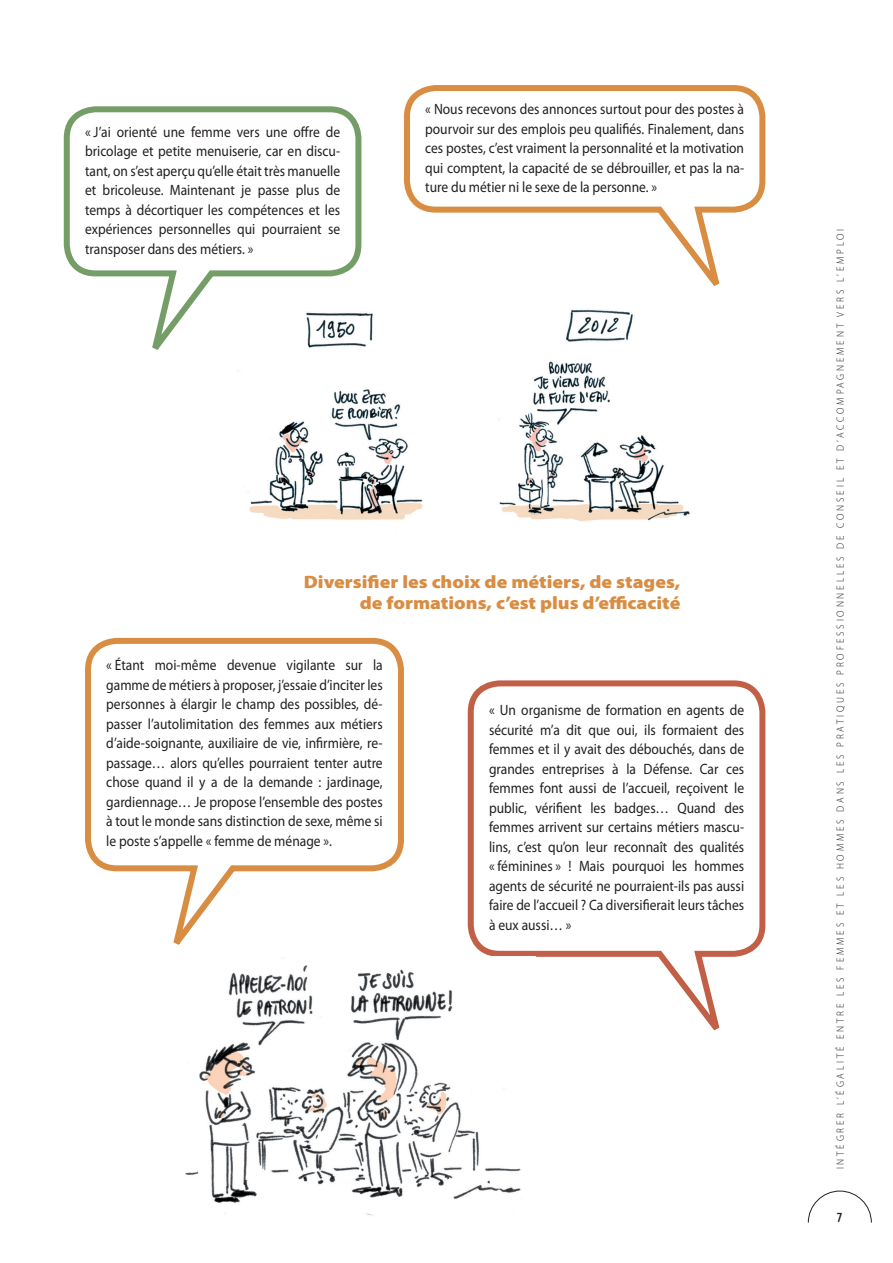
<style>
.page{position:relative;width:893px;height:1263px;background:#fff}
.page>*{position:absolute;margin:0;border:0;box-sizing:border-box;transform-origin:0 0}
.Inter{font:900 18px/21px "Myriad Pro";color:#d88d43;text-align:right;scale:1.1 1}
.Encadré{font:15px/19.5px "Myriad Pro";color:#231f20;text-align:justify;scale:.9 1}
.t1{font:700 13.5px "Cholla Sans";color:#231f20}
.t2{font:300 10.5px "Myriad Pro";letter-spacing:.3em;color:#231f20;scale:.9 1}
</style>
<div class="page">
<svg style="left:807px;top:1190px;width:65px;height:33px"></svg>
<svg style="left:63px;top:106px;width:299px;height:244px"></svg>
<svg style="left:85px;top:637px;width:319px;height:308px"></svg>
<svg style="left:404px;top:85px;width:362px;height:201px"></svg>
<svg style="left:467px;top:680px;width:299px;height:351px"></svg>
<img style="left:234px;top:298px;width:456px;height:223px">
<img style="left:185px;top:957px;width:350px;height:259px">
<p class="Encadré" style="left:85px;top:122px;width:285px">« J’ai orienté une femme vers une offre de bricolage et petite menuiserie, car en discu&shy;tant, on s’est aperçu qu’elle était très manuelle et bricoleuse. Maintenant je passe plus de temps à décortiquer les compétences et les expériences personnelles qui pourraient se transposer dans des métiers. »</p>
<p class="Encadré" style="left:425px;top:100px;width:356px">« Nous recevons des annonces surtout pour des postes à pourvoir sur des emplois peu qualifiés. Finalement, dans ces postes, c’est vraiment la personnalité et la motivation qui comptent, la capacité de se débrouiller, et pas la na&shy;ture du métier ni le sexe de la personne. »</p>
<p class="Inter" style="left:304px;top:571px;width:344px">Diversifier les choix de métiers, de stages, de formations, c’est plus d’efficacité</p>
<p class="Encadré" style="left:106px;top:656px;width:309px">« Étant moi-même devenue vigilante sur la gamme de métiers à proposer, j’essaie d’inciter les personnes à élargir le champ des possibles, dé&shy;passer l’autolimitation des femmes aux métiers d’aide-soignante, auxiliaire de vie, infirmière, re&shy;passage… alors qu’elles pourraient tenter autre chose quand il y a de la demande : jardinage, gardiennage… Je propose l’ensemble des postes à tout le monde sans distinction de sexe, même si le poste s’appelle « femme de ménage ».</p>
<p class="Encadré" style="left:489px;top:700px;width:285px">« Un organisme de formation en agents de sécurité m’a dit que oui, ils formaient des femmes et il y avait des débouchés, dans de grandes entreprises à la Défense. Car ces femmes font aussi de l’accueil, reçoivent le public, vérifient les badges… Quand des femmes arrivent sur certains métiers mascu&shy;lins, c’est qu’on leur reconnaît des qualités « féminines » ! Mais pourquoi les hommes agents de sécurité ne pourraient-ils pas aussi faire de l’accueil ? Ca diversifierait leurs tâches à eux aussi… »</p>
<p class="t2" style="left:834px;top:1169px;width:1047px;rotate:-90deg">INTÉGRER L’ÉGALITÉ ENTRE LES FEMMES ET LES HOMMES DANS LES PRATIQUES PROFESSIONNELLES DE CONSEIL ET D’ACCOMPAGNEMENT VERS L’EMPLOI</p>
<p class="t1" style="left:837px;top:1210px;width:8px">7</p>
</div>
